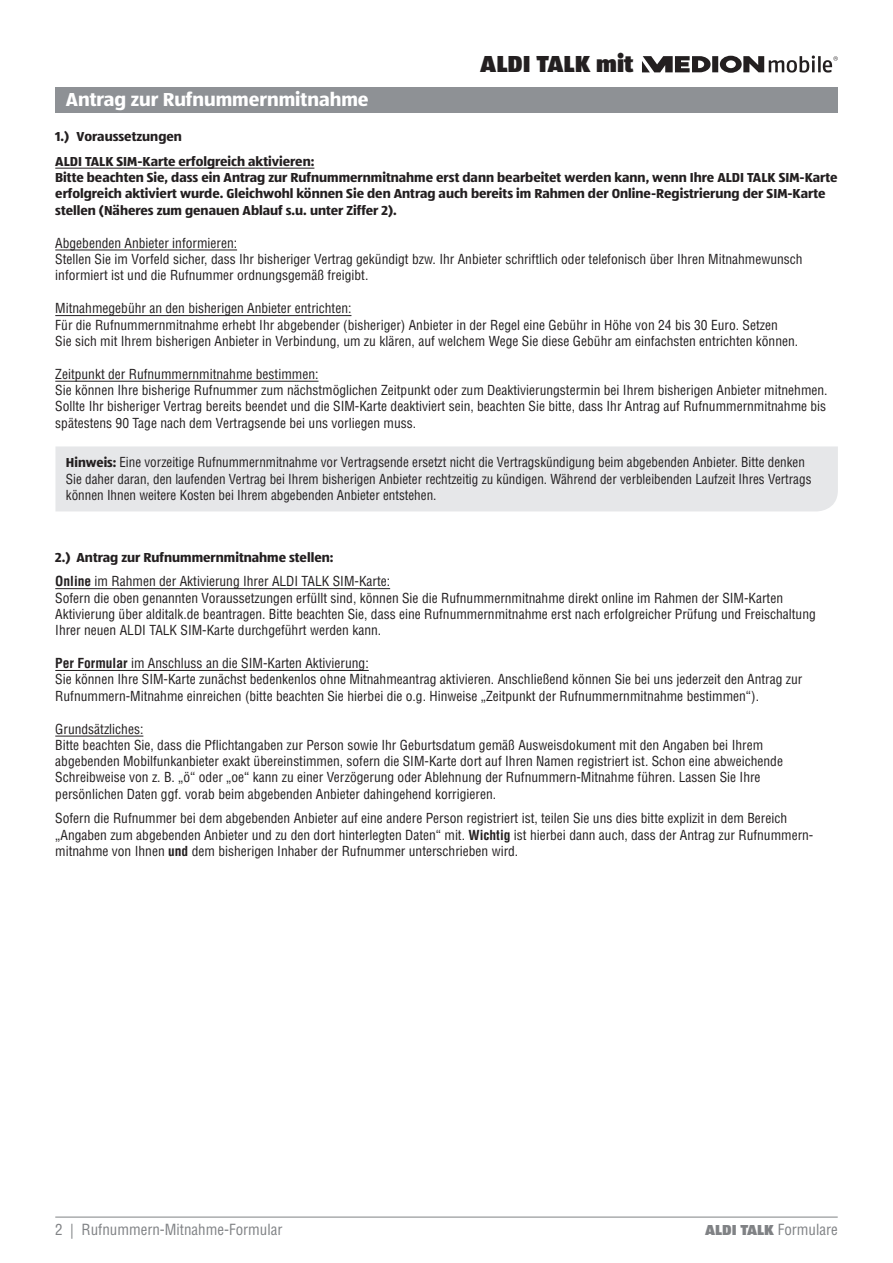
<style>
.page{position:relative;width:893px;height:1263px;background:#fff}
.page>*{position:absolute;margin:0;border:0;box-sizing:border-box;transform-origin:0 0}
.t1{font:900 24px "ALDISUEDOT";color:#231f20}
.t2{font:700 19.5px "ALDISUEDOT";color:#fff}
.t3{font:condensed 15px "Helvetica LT Pro";color:#808285}
.t4{font:condensed 13.5px/16.2px "Helvetica LT Pro";color:#231f20}
.t5{font:700 13.5px/16.2px "ALDISUEDOT";color:#231f20}
.s1{font-family:"ALDISUEDOT";font-weight:700;font-stretch:normal}
.s2{font-weight:700}
.s3{font-family:"ALDISUEDOT";font-weight:900;font-stretch:normal}
</style>
<div class="page">
<hr style="left:55px;top:1217px;width:783px;height:1px;background:#808285">
<svg style="left:642px;top:55px;width:196px;height:18px"></svg>
<div style="left:55px;top:87px;width:783px;height:26px;background:#8e9195"></div>
<hr style="left:55px;top:168px;width:259px;height:1px;background:#231f20">
<hr style="left:55px;top:250px;width:182px;height:1px;background:#231f20">
<hr style="left:55px;top:315px;width:296px;height:1px;background:#231f20">
<hr style="left:55px;top:381px;width:263px;height:1px;background:#231f20">
<hr style="left:55px;top:588px;width:335px;height:1px;background:#231f20">
<hr style="left:55px;top:670px;width:314px;height:1px;background:#231f20">
<hr style="left:55px;top:736px;width:88px;height:1px;background:#231f20">
<div style="left:55px;top:446px;width:783px;height:65px;background:#e6e7e9"></div>
<h1 class="t1" style="left:480px;top:47px;width:155px">ALDI TALK mit</h1>
<h2 class="t2" style="left:66px;top:87px;width:304px">Antrag zur Rufnummernmitnahme</h2>
<p class="t5" style="left:55px;top:124px;width:261px;line-height:24.8px">1.) Voraussetzungen<br>ALDI TALK SIM-Karte erfolgreich aktivieren:</p>
<p class="t5" style="left:55px;top:169px;width:784px">Bitte beachten Sie, dass ein Antrag zur Rufnummernmitnahme erst dann bearbeitet werden kann, wenn Ihre ALDI TALK SIM-Karte erfolgreich aktiviert wurde. Gleichwohl können Sie den Antrag auch bereits im Rahmen der Online-Registrierung der SIM-Karte stellen (Näheres zum genauen Ablauf s.u. unter Ziffer 2).</p>
<p class="t4" style="left:55px;top:235px;width:749px">Abgebenden Anbieter informieren:<br>Stellen Sie im Vorfeld sicher, dass Ihr bisheriger Vertrag gekündigt bzw. Ihr Anbieter schriftlich oder telefonisch über Ihren Mitnahmewunsch informiert ist und die Rufnummer ordnungsgemäß freigibt.</p>
<p class="t4" style="left:55px;top:300px;width:744px">Mitnahmegebühr an den bisherigen Anbieter entrichten:<br>Für die Rufnummernmitnahme erhebt Ihr abgebender (bisheriger) Anbieter in der Regel eine Gebühr in Höhe von 24 bis 30 Euro. Setzen<br>Sie sich mit Ihrem bisherigen Anbieter in Verbindung, um zu klären, auf welchem Wege Sie diese Gebühr am einfachsten entrichten können.</p>
<p class="t4" style="left:55px;top:366px;width:774px">Zeitpunkt der Rufnummernmitnahme bestimmen:<br>Sie können Ihre bisherige Rufnummer zum nächstmöglichen Zeitpunkt oder zum Deaktivierungstermin bei Ihrem bisherigen Anbieter mitnehmen.<br>Sollte Ihr bisheriger Vertrag bereits beendet und die SIM-Karte deaktiviert sein, beachten Sie bitte, dass Ihr Antrag auf Rufnummernmitnahme bis spätestens 90 Tage nach dem Vertragsende bei uns vorliegen muss.</p>
<p class="t4" style="left:66px;top:454px;width:747px"><span class="s1">Hinweis:</span> Eine vorzeitige Rufnummernmitnahme vor Vertragsende ersetzt nicht die Vertragskündigung beim abgebenden Anbieter. Bitte denken<br>Sie daher daran, den laufenden Vertrag bei Ihrem bisherigen Anbieter rechtzeitig zu kündigen. Während der verbleibenden Laufzeit Ihres Vertrags können Ihnen weitere Kosten bei Ihrem abgebenden Anbieter entstehen.</p>
<p class="t5" style="left:55px;top:549px;width:280px">2.) Antrag zur Rufnummernmitnahme stellen:</p>
<p class="t4" style="left:55px;top:573px;width:762px"><span class="s2">Online</span> im Rahmen der Aktivierung Ihrer ALDI TALK SIM-Karte:<br>Sofern die oben genannten Voraussetzungen erfüllt sind, können Sie die Rufnummernmitnahme direkt online im Rahmen der SIM-Karten Aktivierung über alditalk.de beantragen. Bitte beachten Sie, dass eine Rufnummernmitnahme erst nach erfolgreicher Prüfung und Freischaltung Ihrer neuen ALDI TALK SIM-Karte durchgeführt werden kann.</p>
<p class="t4" style="left:55px;top:655px;width:749px"><span class="s2">Per Formular</span> im Anschluss an die SIM-Karten Aktivierung:<br>Sie können Ihre SIM-Karte zunächst bedenkenlos ohne Mitnahmeantrag aktivieren. Anschließend können Sie bei uns jederzeit den Antrag zur<br>Rufnummern-Mitnahme einreichen (bitte beachten Sie hierbei die o.g. Hinweise „Zeitpunkt der Rufnummernmitnahme bestimmen“).</p>
<p class="t4" style="left:55px;top:721px;width:729px">Grundsätzliches:<br>Bitte beachten Sie, dass die Pflichtangaben zur Person sowie Ihr Geburtsdatum gemäß Ausweisdokument mit den Angaben bei Ihrem abgebenden Mobilfunkanbieter exakt übereinstimmen, sofern die SIM-Karte dort auf Ihren Namen registriert ist. Schon eine abweichende Schreibweise von z. B. „ö“ oder „oe“ kann zu einer Verzögerung oder Ablehnung der Rufnummern-Mitnahme führen. Lassen Sie Ihre persönlichen Daten ggf. vorab beim abgebenden Anbieter dahingehend korrigieren.</p>
<p class="t4" style="left:55px;top:810px;width:760px">Sofern die Rufnummer bei dem abgebenden Anbieter auf eine andere Person registriert ist, teilen Sie uns dies bitte explizit in dem Bereich „Angaben zum abgebenden Anbieter und zu den dort hinterlegten Daten“ mit. <span class="s2">Wichtig</span> ist hierbei dann auch, dass der Antrag zur Rufnummern&shy;mitnahme von Ihnen <span class="s2">und</span> dem bisherigen Inhaber der Rufnummer unterschrieben wird.</p>
<p class="t3" style="left:55px;top:1220px;width:229px">2 | Rufnummern-Mitnahme-Formular</p>
<p class="t3" style="left:705px;top:1220px;width:134px"><span class="s3">ALDI TALK</span> Formulare</p>
</div>
